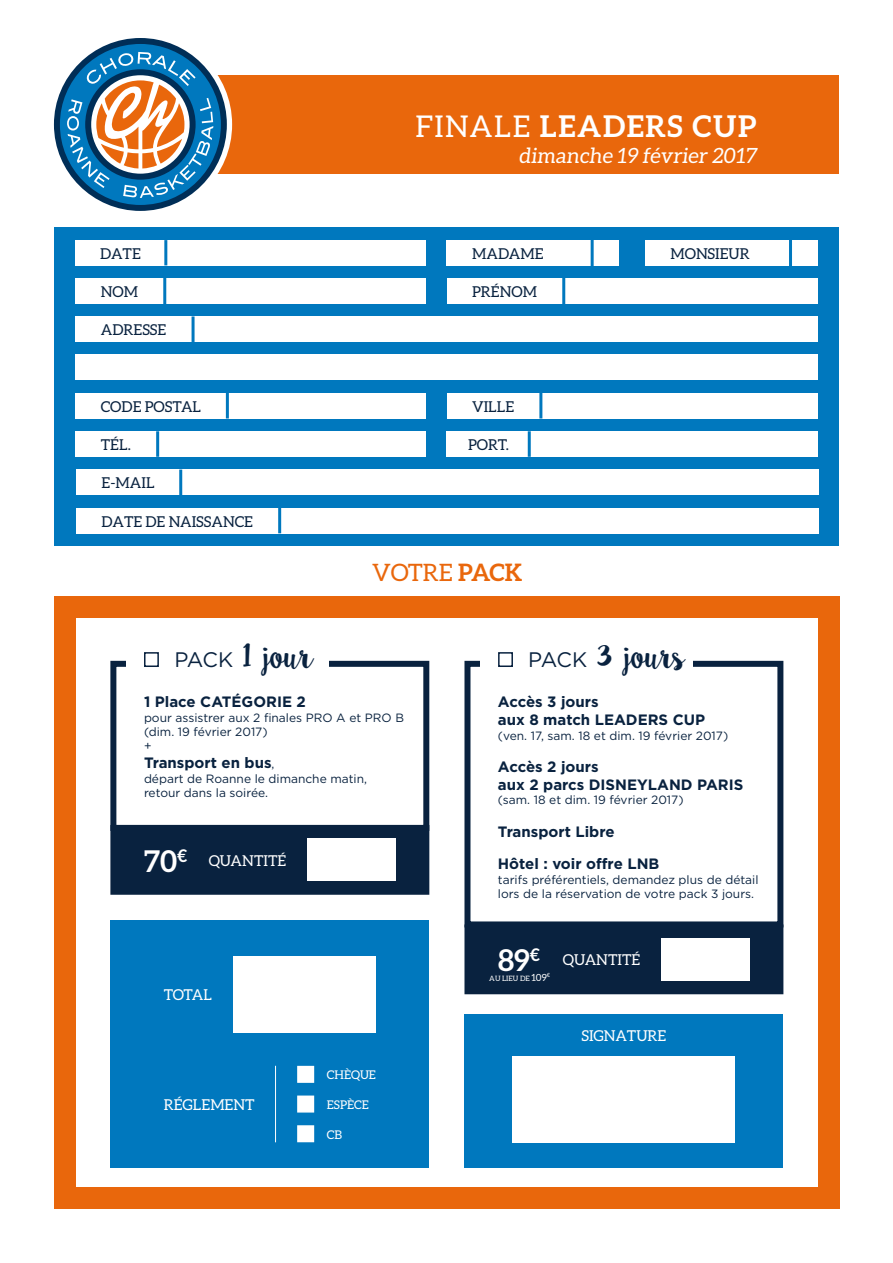
<style>
.page{position:relative;width:893px;height:1263px;background:#fff}
.page>*{position:absolute;margin:0;border:0;box-sizing:border-box;transform-origin:0 0}
.t1{font:700 30px "Aleo";letter-spacing:.05em;color:#fff}
.t2{font:27px "Lilly Belle";letter-spacing:-.08em;color:#09223f}
.t3{font:24px "Aleo";color:#e9670c}
.t4{font:21px "Aleo";color:#fff}
.t5{font:700 15px/18px "Gotham";color:#09223f}
.t6{font:15px "Aleo";color:#09223f}
.t7{font:15px "Aleo";color:#fff}
.t8{font:12px/14.4px "Gotham";color:#09223f}
.t9{font:12px "Aleo";color:#fff}
.t10{font:7.35px "Aleo";color:#fff}
.s1{font-weight:400}
.s2{font-weight:700}
.s3{font-family:"Gotham";font-size:21px}
.s4{font-weight:400;font-size:12px}
.s5{font-weight:700;font-size:30px}
.s6{font-size:9.9px}
</style>
<div class="page">
<div style="left:152px;top:75px;width:687px;height:99px;background:#e9670c"></div>
<div style="left:49px;top:33px;width:183px;height:183px;background:#fff;border-radius:50%"></div>
<svg style="left:54px;top:38px;width:173px;height:173px"></svg>
<div style="left:54px;top:596px;width:785px;height:22px;background:#e9670c"></div>
<div style="left:54px;top:1188px;width:785px;height:21px;background:#e9670c"></div>
<div style="left:819px;top:596px;width:21px;height:613px;background:#e9670c"></div>
<div style="left:54px;top:596px;width:21px;height:613px;background:#e9670c"></div>
<div style="left:54px;top:227px;width:785px;height:319px;background:#0078be"></div>
<div style="left:75px;top:278px;width:351px;height:26px;background:#fff"></div>
<div style="left:75px;top:393px;width:351px;height:25px;background:#fff"></div>
<div style="left:75px;top:431px;width:351px;height:26px;background:#fff"></div>
<div style="left:76px;top:469px;width:743px;height:26px;background:#fff"></div>
<div style="left:76px;top:508px;width:743px;height:25px;background:#fff"></div>
<div style="left:447px;top:393px;width:370px;height:25px;background:#fff"></div>
<div style="left:446px;top:431px;width:372px;height:26px;background:#fff"></div>
<div style="left:75px;top:316px;width:742px;height:26px;background:#fff"></div>
<div style="left:75px;top:355px;width:743px;height:25px;background:#fff"></div>
<div style="left:447px;top:278px;width:371px;height:26px;background:#fff"></div>
<hr style="left:163px;top:274px;width:3px;height:36px;background:#0078be">
<hr style="left:226px;top:393px;width:3px;height:25px;background:#0078be">
<hr style="left:156px;top:431px;width:3px;height:26px;background:#0078be">
<hr style="left:179px;top:469px;width:3px;height:26px;background:#0078be">
<hr style="left:278px;top:508px;width:3px;height:25px;background:#0078be">
<hr style="left:539px;top:393px;width:3px;height:25px;background:#0078be">
<hr style="left:528px;top:431px;width:3px;height:26px;background:#0078be">
<hr style="left:192px;top:316px;width:3px;height:26px;background:#0078be">
<hr style="left:562px;top:272px;width:3px;height:36px;background:#0078be">
<div style="left:75px;top:240px;width:351px;height:25px;background:#fff"></div>
<div style="left:446px;top:240px;width:173px;height:25px;background:#fff"></div>
<div style="left:645px;top:240px;width:173px;height:25px;background:#fff"></div>
<hr style="left:164px;top:240px;width:3px;height:25px;background:#0078be">
<hr style="left:591px;top:235px;width:3px;height:37px;background:#0078be">
<hr style="left:789px;top:239px;width:3px;height:29px;background:#0078be">
<div style="left:110px;top:920px;width:319px;height:248px;background:#0078be"></div>
<div style="left:464px;top:1014px;width:319px;height:154px;background:#0078be"></div>
<div style="left:513px;top:1056px;width:222px;height:86px;background:#fff"></div>
<div style="left:297px;top:1066px;width:17px;height:17px;background:#fff;border:2px solid #fff"></div>
<div style="left:297px;top:1095px;width:17px;height:17px;background:#fff;border:2px solid #fff"></div>
<div style="left:297px;top:1125px;width:17px;height:17px;background:#fff;border:2px solid #fff"></div>
<hr style="left:275px;top:1066px;width:1px;height:76px;background:#fff">
<div style="left:233px;top:956px;width:143px;height:76px;background:#fff"></div>
<div style="left:110px;top:661px;width:319px;height:170px;border:6px solid #09223f"></div>
<div style="left:127px;top:646px;width:42px;height:34px;background:#fff"></div>
<div style="left:159px;top:636px;width:170px;height:34px;background:#fff"></div>
<div style="left:110px;top:825px;width:319px;height:70px;background:#09223f"></div>
<div style="left:307px;top:838px;width:89px;height:43px;background:#fff"></div>
<div style="left:144px;top:652px;width:15px;height:15px;border:2px solid #09223f"></div>
<div style="left:464px;top:661px;width:319px;height:266px;border:6px solid #09223f"></div>
<div style="left:481px;top:646px;width:42px;height:34px;background:#fff"></div>
<div style="left:522px;top:636px;width:170px;height:34px;background:#fff"></div>
<div style="left:464px;top:924px;width:319px;height:70px;background:#09223f"></div>
<div style="left:662px;top:938px;width:88px;height:43px;background:#fff"></div>
<div style="left:498px;top:652px;width:15px;height:15px;border:2px solid #09223f"></div>
<h1 class="t1" style="left:416px;top:108px;width:343px"><span class="s1">FINALE</span> LEADERS CUP</h1>
<h3 class="t4" style="left:519px;top:144px;width:242px">dimanche 19 février 2017</h3>
<p class="t6" style="left:100px;top:245px;width:42px">DATE</p>
<p class="t6" style="left:472px;top:245px;width:73px">MADAME</p>
<p class="t6" style="left:671px;top:245px;width:81px">MONSIEUR</p>
<p class="t6" style="left:101px;top:283px;width:39px">NOM</p>
<p class="t6" style="left:472px;top:283px;width:66px">PRÉNOM</p>
<p class="t6" style="left:101px;top:321px;width:67px">ADRESSE</p>
<p class="t6" style="left:101px;top:398px;width:102px">CODE POSTAL</p>
<p class="t6" style="left:101px;top:436px;width:32px">TÉL.</p>
<p class="t6" style="left:102px;top:474px;width:54px">E-MAIL</p>
<p class="t6" style="left:102px;top:513px;width:153px">DATE DE NAISSANCE</p>
<p class="t6" style="left:472px;top:398px;width:44px">VILLE</p>
<p class="t6" style="left:468px;top:436px;width:43px">PORT.</p>
<h3 class="t3" style="left:372px;top:559px;width:152px">VOTRE <span class="s2">PACK</span></h3>
<h2 class="t2" style="left:174px;top:637px;width:141px"><span class="s3">PACK</span> 1 jour</h2>
<h2 class="t2" style="left:528px;top:637px;width:160px"><span class="s3">PACK</span> 3 jours</h2>
<p class="t5" style="left:144px;top:693px;width:163px">1 Place CATÉGORIE 2</p>
<p class="t8" style="left:144px;top:710px;width:262px">pour assistrer aux 2 finales PRO A et PRO B (dim. 19 février 2017)<br>+</p>
<p class="t5" style="left:144px;top:754px;width:132px">Transport en bus<span class="s4">,</span></p>
<p class="t8" style="left:144px;top:771px;width:225px">départ de Roanne le dimanche matin, retour dans la soirée.</p>
<p class="t7" style="left:144px;top:852px;width:144px"><span class="s5">70</span><sup>€</sup> QUANTITÉ</p>
<p class="t7" style="left:164px;top:986px;width:50px">TOTAL</p>
<p class="t7" style="left:164px;top:1096px;width:92px">RÉGLEMENT</p>
<p class="t9" style="left:327px;top:1068px;width:51px">CHÈQUE</p>
<p class="t9" style="left:327px;top:1098px;width:43px">ESPÈCE</p>
<p class="t9" style="left:327px;top:1127px;width:17px">CB</p>
<p class="t5" style="left:498px;top:693px;width:209px">Accès 3 jours<br>aux 8 match LEADERS CUP</p>
<p class="t8" style="left:498px;top:728px;width:232px">(ven. 17, sam. 18 et dim. 19 février 2017)</p>
<p class="t5" style="left:498px;top:757px;width:247px">Accès 2 jours<br>aux 2 parcs DISNEYLAND PARIS</p>
<p class="t8" style="left:498px;top:793px;width:187px">(sam. 18 et dim. 19 février 2017)</p>
<p class="t5" style="left:498px;top:815px;width:163px;line-height:32.4px">Transport Libre<br>Hôtel : voir offre LNB</p>
<p class="t8" style="left:498px;top:872px;width:262px">tarifs préférentiels, demandez plus de détail lors de la réservation de votre pack 3 jours.</p>
<h1 class="t1" style="left:498px;top:943px;width:44px">89<sup>€</sup></h1>
<p class="t7" style="left:563px;top:952px;width:79px">QUANTITÉ</p>
<p class="t10" style="left:489px;top:974px;width:63px">AU LIEU DE <span class="s6">109</span><sup>€</sup></p>
<p class="t7" style="left:581px;top:1027px;width:86px">SIGNATURE</p>
</div>
